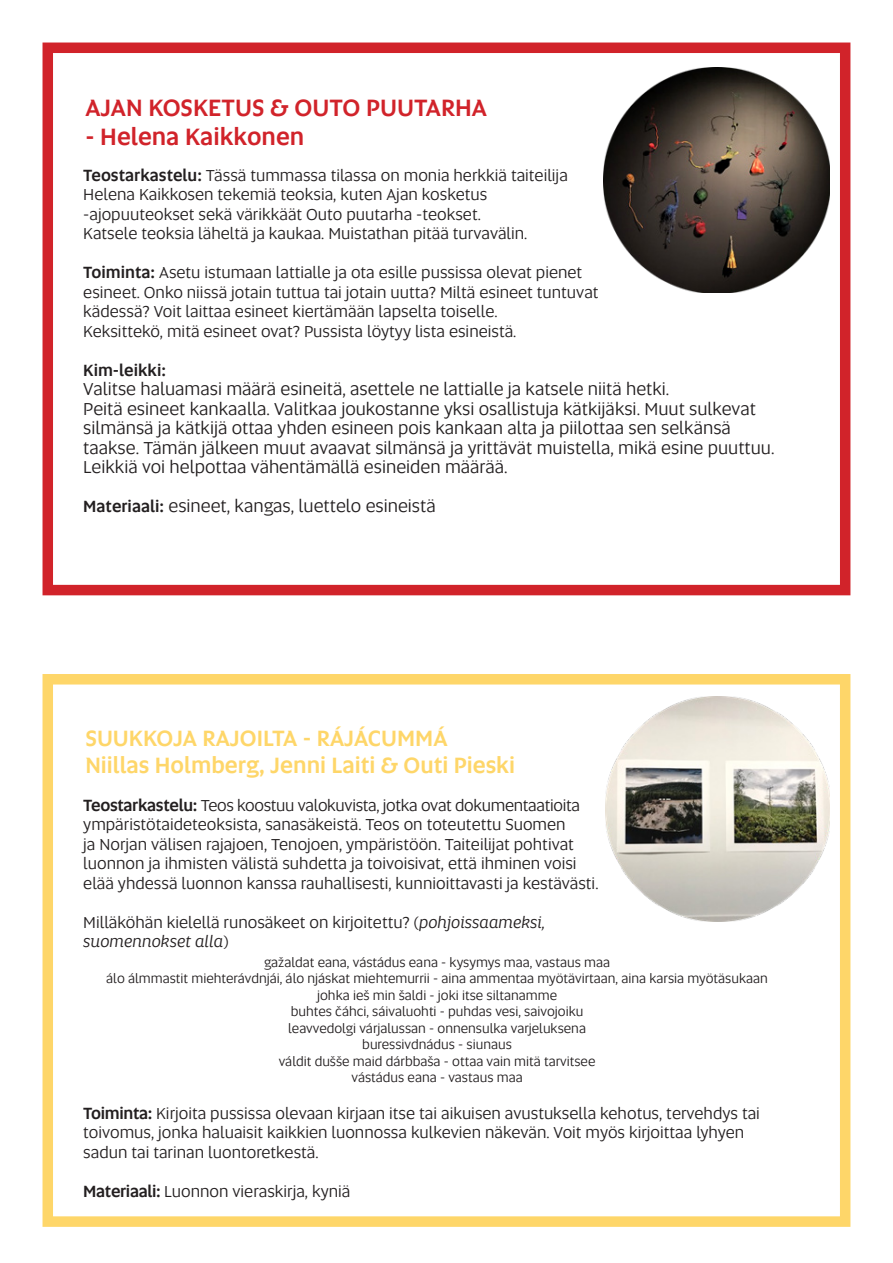
<style>
.page{position:relative;width:893px;height:1263px;background:#fff}
.page>*{position:absolute;margin:0;border:0;box-sizing:border-box;transform-origin:0 0}
.t1{font:500 24px "Altis";color:#d1232a}
.t2{font:500 22.5px "Altis";color:#fed669}
.t3{font:18px/19.5px "Altis";color:#231f20}
.t4{font:16.5px/19.5px "Altis";color:#231f20}
.t5{font:500 16.5px "Altis";color:#231f20}
.t6{font:13.5px "Altis";color:#231f20}
.s1{font-weight:500}
.s2{font-weight:500;font-size:16.5px}
.s3{font-style:italic}
</style>
<div class="page">
<div style="left:43px;top:43px;width:807px;height:552px;border:10px solid #d1232a"></div>
<img style="left:604px;top:67px;width:225px;height:226px">
<div style="left:43px;top:674px;width:807px;height:553px;border:10px solid #fed669"></div>
<img style="left:605px;top:696px;width:224px;height:225px">
<p class="t1" style="left:85px;top:90px;width:403px">AJAN KOSKETUS &amp; OUTO PUUTARHA</p>
<p class="t1" style="left:85px;top:118px;width:220px">- Helena Kaikkonen</p>
<p class="t4" style="left:83px;top:165px;width:486px"><span class="s1">Teostarkastelu:</span> Tässä tummassa tilassa on monia herkkiä taiteilija Helena Kaikkosen tekemiä teoksia, kuten Ajan kosketus -ajopuuteokset sekä värikkäät Outo puutarha -teokset.<br>Katsele teoksia läheltä ja kaukaa. Muistathan pitää turvavälin.</p>
<p class="t4" style="left:83px;top:262px;width:517px"><span class="s1">Toiminta:</span> Asetu istumaan lattialle ja ota esille pussissa olevat pienet esineet. Onko niissä jotain tuttua tai jotain uutta? Miltä esineet tuntuvat kädessä? Voit laittaa esineet kiertämään lapselta toiselle.<br>Keksittekö, mitä esineet ovat? Pussista löytyy lista esineistä.</p>
<p class="t5" style="left:83px;top:358px;width:84px">Kim-leikki:</p>
<p class="t3" style="left:83px;top:378px;width:693px">Valitse haluamasi määrä esineitä, asettele ne lattialle ja katsele niitä hetki.<br>Peitä esineet kankaalla. Valitkaa joukostanne yksi osallistuja kätkijäksi. Muut sulkevat silmänsä ja kätkijä ottaa yhden esineen pois kankaan alta ja piilottaa sen selkänsä taakse. Tämän jälkeen muut avaavat silmänsä ja yrittävät muistella, mikä esine puuttuu.<br>Leikkiä voi helpottaa vähentämällä esineiden määrää.</p>
<p class="t3" style="left:83px;top:495px;width:354px"><span class="s2">Materiaali:</span> esineet, kangas, luettelo esineistä</p>
<p class="t2" style="left:85px;top:722px;width:364px">SUUKKOJA RAJOILTA - RÁJÁCUMMÁ</p>
<p class="t2" style="left:85px;top:749px;width:431px">Niillas Holmberg, Jenni Laiti &amp; Outi Pieski</p>
<p class="t4" style="left:83px;top:795px;width:517px"><span class="s1">Teostarkastelu:</span> Teos koostuu valokuvista, jotka ovat dokumentaatioita ympäristötaideteoksista, sanasäkeistä. Teos on toteutettu Suomen<br>ja Norjan välisen rajajoen, Tenojoen, ympäristöön. Taiteilijat pohtivat luonnon ja ihmisten välistä suhdetta ja toivoisivat, että ihminen voisi elää yhdessä luonnon kanssa rauhallisesti, kunnioittavasti ja kestävästi.</p>
<p class="t4" style="left:83px;top:912px;width:463px">Milläköhän kielellä runosäkeet on kirjoitettu? (<span class="s3">pohjoissaameksi, suomennokset alla</span>)</p>
<p class="t6" style="left:264px;top:953px;width:347px">gažaldat eana, vástádus eana - kysymys maa, vastaus maa</p>
<p class="t6" style="left:106px;top:969px;width:663px">álo álmmastit miehterávdnjái, álo njáskat miehtemurrii - aina ammentaa myötävirtaan, aina karsia myötäsukaan</p>
<p class="t6" style="left:317px;top:986px;width:241px">johka ieš min šaldi - joki itse siltanamme</p>
<p class="t6" style="left:291px;top:1002px;width:294px">buhtes čáhci, sáivaluohti - puhdas vesi, saivojoiku</p>
<p class="t6" style="left:288px;top:1019px;width:299px">leavvedolgi várjalussan - onnensulka varjeluksena</p>
<p class="t6" style="left:362px;top:1035px;width:151px">buressivdnádus - siunaus</p>
<p class="t6" style="left:279px;top:1052px;width:318px">váldit dušše maid dárbbaša - ottaa vain mitä tarvitsee</p>
<p class="t6" style="left:351px;top:1068px;width:173px">vástádus eana - vastaus maa</p>
<p class="t4" style="left:83px;top:1102px;width:678px"><span class="s1">Toiminta:</span> Kirjoita pussissa olevaan kirjaan itse tai aikuisen avustuksella kehotus, tervehdys tai toivomus, jonka haluaisit kaikkien luonnossa kulkevien näkevän. Voit myös kirjoittaa lyhyen sadun tai tarinan luontoretkestä.</p>
<p class="t4" style="left:83px;top:1180px;width:269px"><span class="s1">Materiaali:</span> Luonnon vieraskirja, kyniä</p>
</div>
